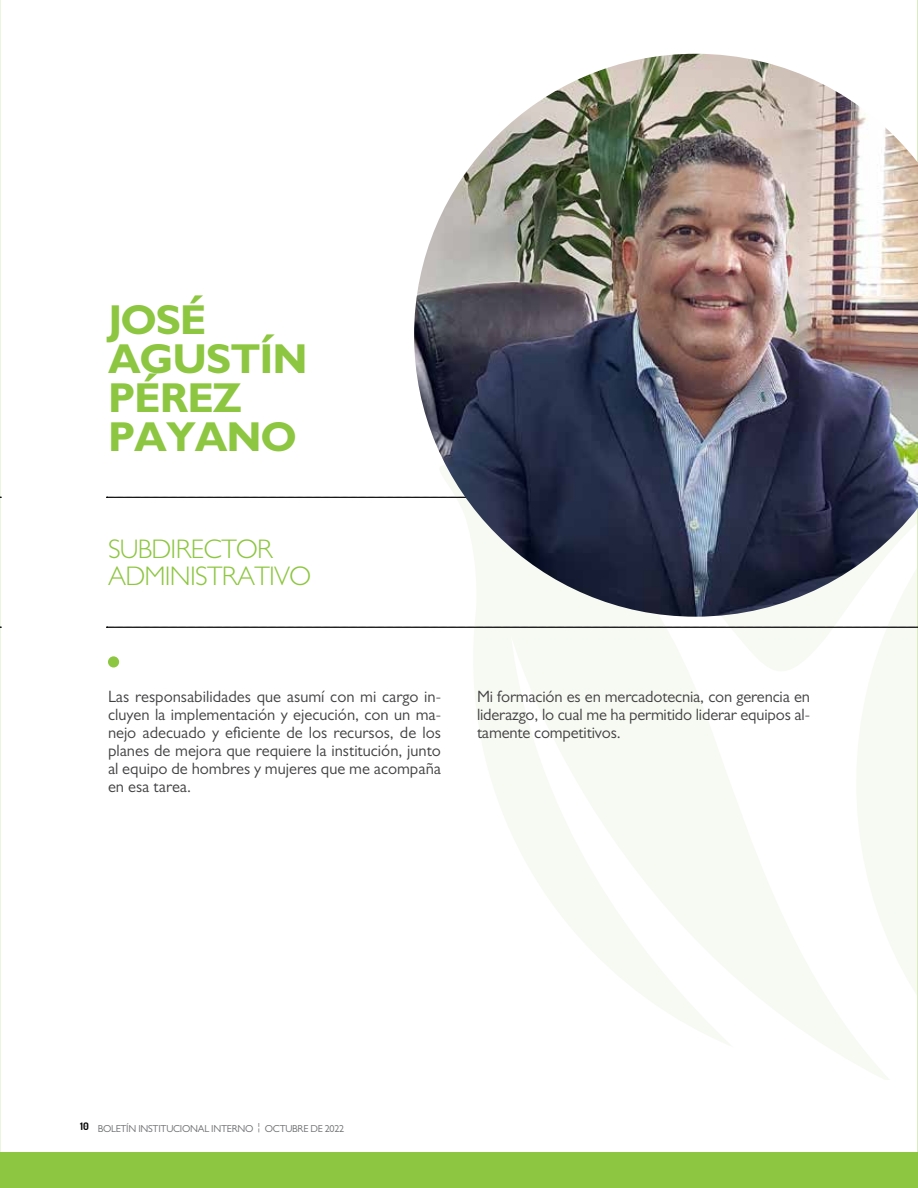
<style>
.page{position:relative;width:918px;height:1188px;background:#fff}
.page>*{position:absolute;margin:0;border:0;box-sizing:border-box;transform-origin:0 0}
.t1{font:700 42px/39px "Gill Sans";letter-spacing:-.025em;color:#8dc640}
.t2{font:300 27px/27px "Gill Sans";letter-spacing:-.025em;color:#8dc640}
.t3{font:16.5px/18px "Gill Sans";letter-spacing:-.005em;color:#414042;text-align:justify}
.t4{font:10.2px "Gill Sans";letter-spacing:-.025em;color:#6d6e71}
</style>
<div class="page">
<div style="left:890px;top:617px;width:26px;height:376px;background:#f7faf2"></div>
<svg style="left:439px;top:617px;width:451px;height:463px"></svg>
<hr style="left:0;top:0;width:1px;height:1188px;background:#daebc2">
<div style="left:108px;top:656px;width:11px;height:12px;background:#8dc640;border-radius:50%"></div>
<svg style="left:106px;top:497px;width:308px;height:1px"></svg>
<svg style="left:106px;top:627px;width:811px;height:1px"></svg>
<svg style="left:0;top:215px;width:1px;height:845px"></svg>
<div style="left:0;top:1152px;width:918px;height:36px;background:#8dc640"></div>
<img style="left:414px;top:54px;width:504px;height:563px">
<h1 class="t1" style="left:108px;top:300px;width:201px">JOSÉ<br>AGUSTÍN<br>PÉREZ<br>PAYANO</h1>
<h2 class="t2" style="left:108px;top:535px;width:205px">SUBDIRECTOR<br>ADMINISTRATIVO</h2>
<p class="t3" style="left:108px;top:687px;width:335px">Las responsabilidades que asumí con mi cargo in&shy;cluyen la implementación y ejecución, con un ma&shy;nejo adecuado y eficiente de los recursos, de los planes de mejora que requiere la institución, junto al equipo de hombres y mujeres que me acompaña en esa tarea.</p>
<p class="t3" style="left:477px;top:687px;width:335px">Mi formación es en mercadotecnia, con gerencia en liderazgo, lo cual me ha permitido liderar equipos al&shy;tamente competitivos.</p>
<p class="t4" style="left:80px;top:1122px;width:266px"><sup>10</sup> BOLETÍN INSTITUCIONAL INTERNO ¦ OCTUBRE DE 2022</p>
</div>
